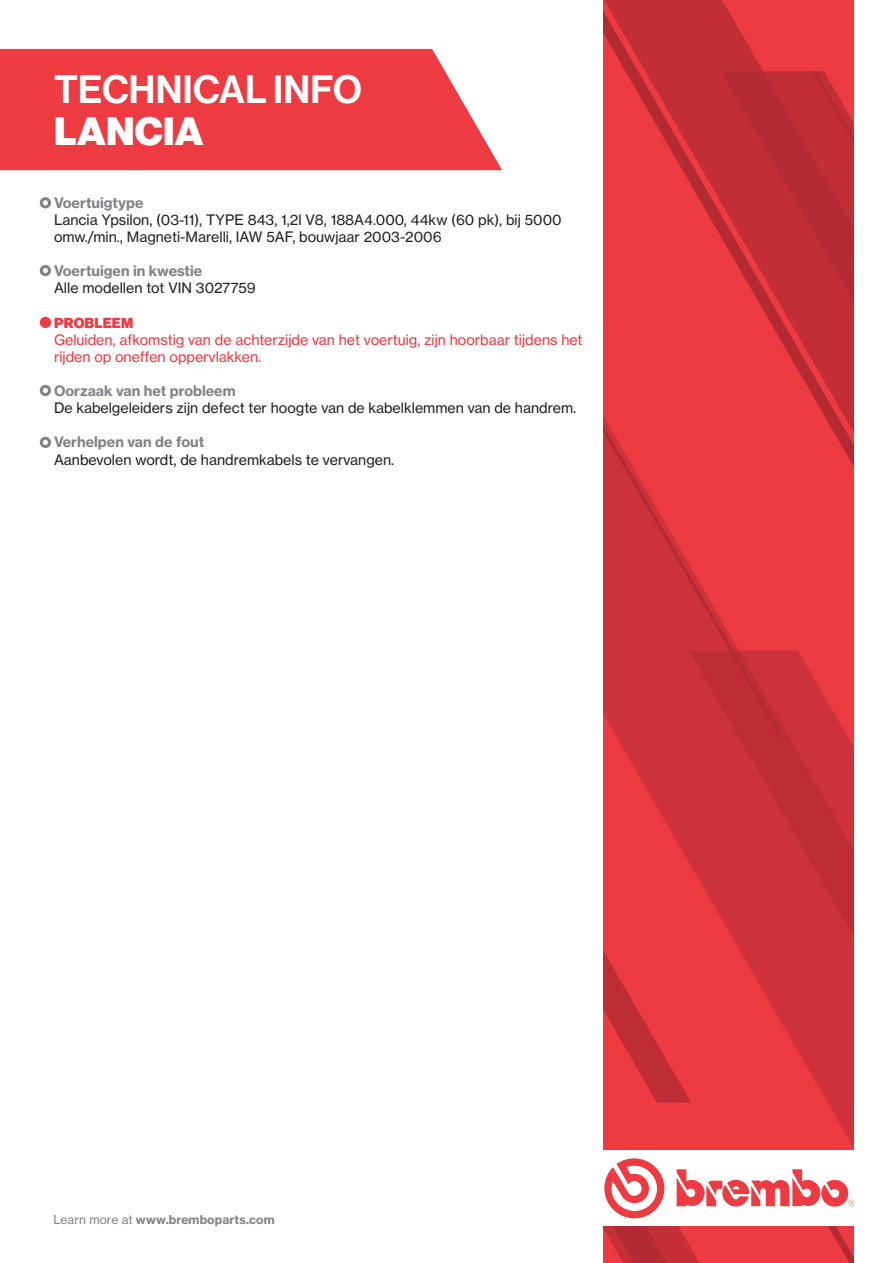
<style>
.page{position:relative;width:893px;height:1263px;background:#fff}
.page>*{position:absolute;margin:0;border:0;box-sizing:border-box;transform-origin:0 0}
.t1{font:500 38.85px "BW Haas Head 65";letter-spacing:.01em;color:#fff}
.t2{font:900 38.85px "BW Haas Head 95";letter-spacing:.01em;color:#fff}
.t3{font:14.25px/17.1px "BW Haas Text 55 Roman";color:#231f20}
.t4{font:14.25px/17.1px "BW Haas Text 55 Roman";color:#ee3a41}
.t5{font:700 14.25px "BW Haas Text 75";color:#808285}
.t6{font:900 14.25px "BW Haas Head 95";letter-spacing:.01em;color:#ee3a41}
.t7{font:700 12px "BW Haas Text 75";letter-spacing:.01em;color:#808285}
.s1{font-family:"BW Haas Text 55 Roman";font-weight:400}
</style>
<div class="page">
<svg style="left:783px;top:0;width:71px;height:350px;background:#ca3038"></svg>
<svg style="left:603px;top:350px;width:251px;height:913px;background:#e0474e"></svg>
<svg style="left:603px;top:0;width:180px;height:737px;background:#db343c"></svg>
<svg style="left:812px;top:71px;width:42px;height:140px;background:#c42e36"></svg>
<div style="left:40px;top:197px;width:11px;height:11px;border:3px solid #808285;border-radius:50%"></div>
<div style="left:40px;top:265px;width:11px;height:11px;border:3px solid #808285;border-radius:50%"></div>
<div style="left:41px;top:318px;width:9px;height:9px;background:#ee3a41;border-radius:50%"></div>
<div style="left:40px;top:317px;width:11px;height:11px;border:3px solid #ee3a41;border-radius:50%"></div>
<div style="left:40px;top:437px;width:11px;height:11px;border:3px solid #808285;border-radius:50%"></div>
<div style="left:40px;top:385px;width:11px;height:11px;border:3px solid #808285;border-radius:50%"></div>
<svg style="left:0;top:49px;width:502px;height:121px;background:#ef474e"></svg>
<h1 class="t1" style="left:54px;top:67px;width:309px">TECHNICAL INFO</h1>
<h1 class="t2" style="left:54px;top:109px;width:151px">LANCIA</h1>
<p class="t5" style="left:54px;top:194px;width:91px">Voertuigtype</p>
<p class="t3" style="left:54px;top:211px;width:509px">Lancia Ypsilon, (03-11), TYPE 843, 1,2l V8, 188A4.000, 44kw (60 pk), bij 5000 omw./min., Magneti-Marelli, IAW 5AF, bouwjaar 2003-2006</p>
<p class="t5" style="left:54px;top:262px;width:150px">Voertuigen in kwestie</p>
<p class="t3" style="left:54px;top:280px;width:203px">Alle modellen tot VIN 3027759</p>
<p class="t6" style="left:54px;top:314px;width:81px">PROBLEEM</p>
<p class="t4" style="left:54px;top:331px;width:530px">Geluiden, afkomstig van de achterzijde van het voertuig, zijn hoorbaar tijdens het rijden op oneffen oppervlakken.</p>
<p class="t5" style="left:54px;top:382px;width:183px">Oorzaak van het probleem</p>
<p class="t3" style="left:54px;top:399px;width:524px">De kabelgeleiders zijn defect ter hoogte van de kabelklemmen van de handrem.</p>
<p class="t5" style="left:54px;top:433px;width:152px">Verhelpen van de fout</p>
<p class="t3" style="left:54px;top:451px;width:342px">Aanbevolen wordt, de handremkabels te vervangen.</p>
<p class="t7" style="left:54px;top:1212px;width:223px"><span class="s1">Learn more at</span> www.bremboparts.com</p>
</div>
